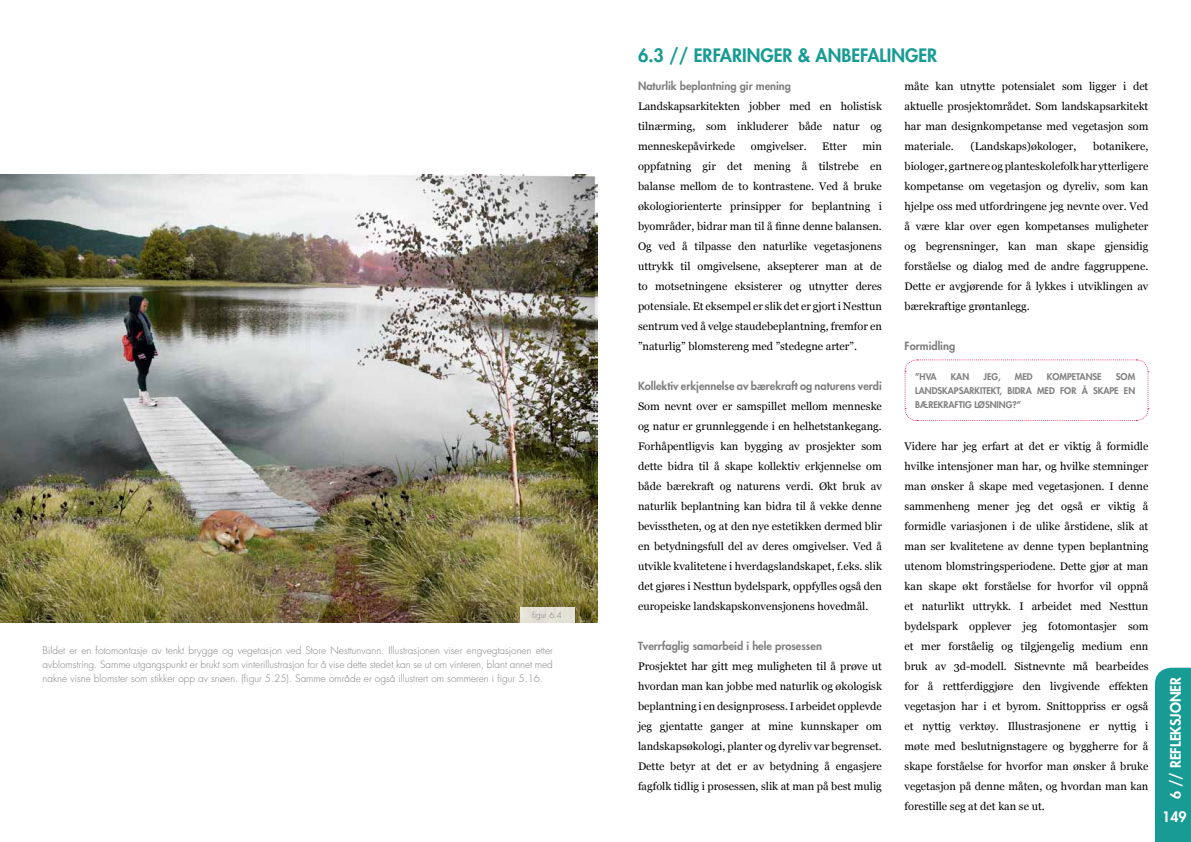
<style>
.page{position:relative;width:1191px;height:842px;background:#fff}
.page>*{position:absolute;margin:0;border:0;box-sizing:border-box;transform-origin:0 0}
.t1{font:800 18px "Futura";color:#189b94}
.t2{font:800 14px "Futura";color:#fff}
.t3{font:11px/20px "Georgia";color:#000;text-align:justify}
.t4{font:800 11px "Futura";color:#7f7f7f}
.t5{font:300 10px/14px "Futura";color:#7f7f7f;text-align:justify}
.t6{font:800 9px/14px "Futura";color:#7f7f7f;text-align:justify}
.t7{font:300 8px "Futura";color:#7f7f7f}
</style>
<div class="page">
<div style="left:1155px;top:668px;width:36px;height:174px;background:#189b94"></div>
<img style="left:0;top:175px;width:597px;height:447px">
<svg style="left:904px;top:359px;width:245px;height:62px"></svg>
<div style="left:520px;top:607px;width:54px;height:15px;background:#e3e2d7"></div>
<p class="t7" style="left:532px;top:610px;width:31px">figur 6.4</p>
<p class="t5" style="left:43px;top:643px;width:512px">Bildet er en fotomontasje av tenkt brygge og vegetasjon ved Store Nesttunvann. Illustrasjonen viser engvegtasjonen etter avblomstring. Samme utgangspunkt er brukt som vinterillustrasjon for å vise dette stedet kan se ut om vinteren, blant annet med nakne visne blomster som stikker opp av snøen. (figur 5.25). Samme område er også illustrert om sommeren i figur 5.16.</p>
<h1 class="t1" style="left:638px;top:44px;width:301px">6.3 // erfaringer &amp; anbefalinger</h1>
<p class="t4" style="left:638px;top:79px;width:154px">Naturlik beplantning gir mening</p>
<p class="t3" style="left:638px;top:96px;width:245px">Landskapsarkitekten jobber med en holistisk tilnærming, som inkluderer både natur og menneskepåvirkede</p>
<p class="t3" style="left:904px;top:76px;width:245px">måte kan utnytte potensialet som ligger i det aktuelle prosjektområdet. Som landskapsarkitekt har man designkompetanse med vegetasjon som materiale.</p>
<p class="t3" style="left:904px;top:136px;width:245px;text-indent:189px">botanikere, biologer, gartnere og planteskolefolk har ytterligere kompetanse om vegetasjon og dyreliv, som kan hjelpe oss med utfordringene jeg nevnte over. Ved å være klar over egen kompetanses muligheter og begrensninger, kan man skape gjensidig forståelse og dialog med de andre faggruppene.<br>Dette er avgjørende for å lykkes i utviklingen av bærekraftige grøntanlegg.</p>
<p class="t4" style="left:904px;top:339px;width:52px">Formidling</p>
<p class="t3" style="left:970px;top:136px;width:107px">(Landskaps)økologer,</p>
<p class="t3" style="left:751px;top:136px;width:57px">omgivelser.</p>
<p class="t3" style="left:822px;top:136px;width:26px">Etter</p>
<p class="t3" style="left:638px;top:136px;width:245px;text-indent:224px">min oppfatning gir det mening å tilstrebe en balanse mellom de to kontrastene. Ved å bruke økologiorienterte prinsipper for beplantning i byområder, bidrar man til å finne denne balansen.<br>Og ved å tilpasse den naturlike vegetasjonens uttrykk til omgivelsene, aksepterer man at de to motsetningene eksisterer og utnytter deres potensiale. Et eksempel er slik det er gjort i Nesttun sentrum ved å velge staudebeplantning, fremfor en ”naturlig” blomstereng med ”stedegne arter”.</p>
<p class="t4" style="left:638px;top:379px;width:245px">Kollektiv erkjennelse av bærekraft og naturens verdi</p>
<p class="t3" style="left:638px;top:396px;width:245px">Som nevnt over er samspillet mellom menneske og natur er grunnleggende i en helhetstankegang.<br>Forhåpentligvis kan bygging av prosjekter som dette bidra til å skape kollektiv erkjennelse om både bærekraft og naturens verdi. Økt bruk av naturlik beplantning kan bidra til å vekke denne bevisstheten, og at den nye estetikken dermed blir en betydningsfull del av deres omgivelser. Ved å utvikle kvalitetene i hverdagslandskapet, f.eks. slik det gjøres i Nesttun bydelspark, oppfylles også den europeiske landskapskonvensjonens hovedmål.</p>
<p class="t4" style="left:638px;top:639px;width:185px">Tverrfaglig samarbeid i hele prosessen</p>
<p class="t3" style="left:638px;top:656px;width:245px">Prosjektet har gitt meg muligheten til å prøve ut hvordan man kan jobbe med naturlik og økologisk beplantning i en designprosess. I arbeidet opplevde jeg gjentatte ganger at mine kunnskaper om landskapsøkologi, planter og dyreliv var begrenset.<br>Dette betyr at det er av betydning å engasjere fagfolk tidlig i prosessen, slik at man på best mulig</p>
<p class="t6" style="left:915px;top:369px;width:23px">”Hva</p>
<p class="t6" style="left:950px;top:369px;width:20px">kan</p>
<p class="t6" style="left:983px;top:369px;width:19px">jeg,</p>
<p class="t6" style="left:1015px;top:369px;width:19px">med</p>
<p class="t6" style="left:1047px;top:369px;width:56px">kompetanse</p>
<p class="t6" style="left:915px;top:369px;width:221px;text-indent:201px">som landskapsarkitekt, bidra med for å skape en bærekraftig løsning?”</p>
<p class="t3" style="left:904px;top:436px;width:245px">Videre har jeg erfart at det er viktig å formidle hvilke intensjoner man har, og hvilke stemninger man ønsker å skape med vegetasjonen. I denne sammenheng mener jeg det også er viktig å formidle variasjonen i de ulike årstidene, slik at man ser kvalitetene av denne typen beplantning utenom blomstringsperiodene. Dette gjør at man kan skape økt forståelse for hvorfor vil oppnå et naturlikt uttrykk. I arbeidet med Nesttun bydelspark opplever jeg fotomontasjer som et mer forståelig og tilgjengelig medium enn bruk av 3d-modell. Sistnevnte må bearbeides for å rettferdiggjøre den livgivende effekten vegetasjon har i et byrom. Snittoppriss er også et nyttig verktøy. Illustrasjonene er nyttig i møte med beslutnignstagere og byggherre for å skape forståelse for hvorfor man ønsker å bruke vegetasjon på denne måten, og hvordan man kan forestille seg at det kan se ut.</p>
<p class="t2" style="left:1166px;top:799px;width:124px;rotate:-90deg">6 // refleksjoner</p>
<p class="t2" style="left:1162px;top:808px;width:26px">149</p>
</div>
